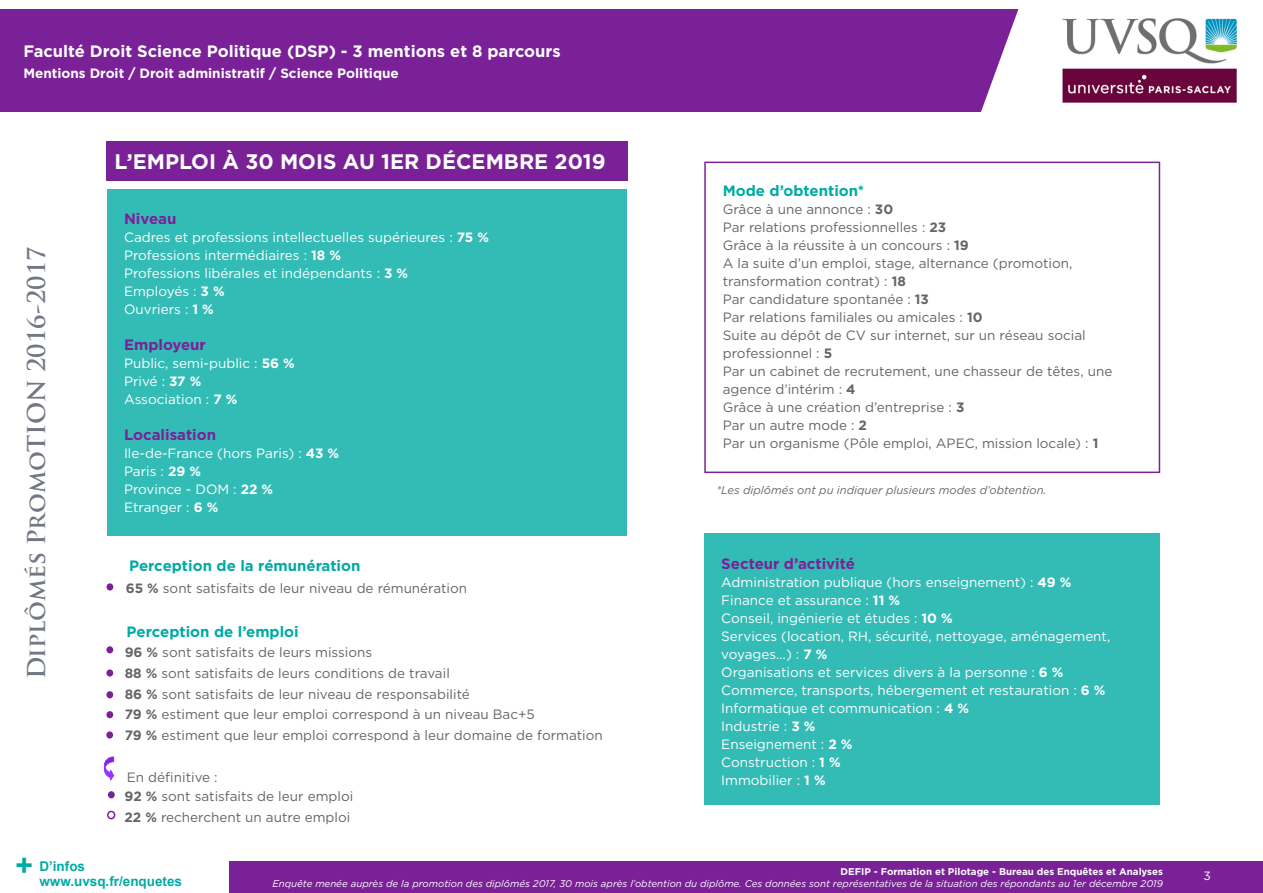
<style>
.page{position:relative;width:1263px;height:893px;background:#fff}
.page>*{position:absolute;margin:0;border:0;box-sizing:border-box;transform-origin:0 0}
.t1{font:700 30px "Arial";color:#00aba4}
.t2{font:700 24px "Trajan Pro";color:#717783}
.t3{font:700 21px "Gotham";color:#fff}
.t4{font:700 16.5px "Gotham";color:#fff}
.t5{font:700 15px "Gotham";color:#00aba4}
.t6{font:700 15px "Gotham";color:#7b2198}
.t7{font:13.5px/18px "Gotham";color:#646567}
.t8{font:13.5px/18px "Gotham";color:#fff}
.t9{font:700 13.5px "Gotham";color:#fff}
.t10{font:700 13.5px/15px "Arial";color:#00aba4}
.t11{font:12px "Gotham";color:#fff}
.Légendes_graphiques{font:italic 11.25px "Gotham";color:#646567}
.t12{font:italic 9.75px "Gotham";color:#fff}
.t13{font:700 9.75px "Gotham";color:#fff}
.s1{font-weight:700}
</style>
<div class="page">
<div style="left:0;top:861px;width:1263px;height:32px;background:#7b2198"></div>
<div style="left:0;top:836px;width:229px;height:57px;background:#fff"></div>
<div style="left:0;top:10px;width:1023px;height:102px;background:#7b2198"></div>
<svg style="left:963px;top:9px;width:102px;height:153px"></svg>
<img style="left:1054px;top:9px;width:183px;height:103px">
<div style="left:106px;top:141px;width:522px;height:40px;background:#7b2198"></div>
<div style="left:106px;top:583px;width:7px;height:8px;background:#7b2198;border-radius:50%"></div>
<div style="left:704px;top:533px;width:456px;height:272px;background:#33bcb6"></div>
<div style="left:704px;top:162px;width:456px;height:311px;border:2px solid #7b2198"></div>
<div style="left:107px;top:189px;width:519px;height:346px;background:#33bcb6"></div>
<svg style="left:104px;top:756px;width:11px;height:25px"></svg>
<div style="left:106px;top:646px;width:7px;height:7px;background:#7b2198;border-radius:50%"></div>
<div style="left:106px;top:669px;width:7px;height:8px;background:#7b2198;border-radius:50%"></div>
<div style="left:106px;top:691px;width:7px;height:7px;background:#7b2198;border-radius:50%"></div>
<div style="left:106px;top:711px;width:7px;height:7px;background:#7b2198;border-radius:50%"></div>
<div style="left:106px;top:731px;width:7px;height:8px;background:#7b2198;border-radius:50%"></div>
<div style="left:108px;top:791px;width:7px;height:7px;background:#7b2198;border-radius:50%"></div>
<div style="left:107px;top:811px;width:8px;height:8px;border:2px solid #7b2198;border-radius:50%"></div>
<p class="t4" style="left:23px;top:40px;width:539px">Faculté Droit Science Politique (DSP) - 3 mentions et 8 parcours</p>
<p class="t9" style="left:23px;top:64px;width:377px">Mentions Droit / Droit administratif / Science Politique</p>
<h2 class="t2" style="left:22px;top:679px;width:434px;rotate:-90deg">Diplômés PromoTION 2016-2017</h2>
<p class="t3" style="left:115px;top:148px;width:493px">L’EMPLOI À 30 MOIS AU 1ER DÉCEMBRE 2019</p>
<p class="t6" style="left:124px;top:209px;width:54px">Niveau</p>
<p class="t8" style="left:124px;top:228px;width:366px">Cadres et professions intellectuelles supérieures : <span class="s1">75 %</span></p>
<p class="t8" style="left:124px;top:246px;width:218px">Professions intermédiaires : <span class="s1">18 %</span></p>
<p class="t8" style="left:124px;top:264px;width:286px">Professions libérales et indépendants : <span class="s1">3 %</span></p>
<p class="t8" style="left:124px;top:282px;width:102px">Employés : <span class="s1">3 %</span></p>
<p class="t8" style="left:124px;top:300px;width:91px">Ouvriers : <span class="s1">1 %</span></p>
<p class="t6" style="left:124px;top:335px;width:83px">Employeur</p>
<p class="t8" style="left:124px;top:354px;width:172px">Public, semi-public : <span class="s1">56 %</span></p>
<p class="t8" style="left:124px;top:372px;width:79px">Privé : <span class="s1">37 %</span></p>
<p class="t8" style="left:124px;top:390px;width:115px">Association : <span class="s1">7 %</span></p>
<p class="t6" style="left:124px;top:425px;width:93px">Localisation</p>
<p class="t8" style="left:124px;top:444px;width:217px">Ile-de-France (hors Paris) : <span class="s1">43 %</span></p>
<p class="t8" style="left:124px;top:462px;width:78px">Paris : <span class="s1">29 %</span></p>
<p class="t8" style="left:124px;top:480px;width:151px">Province - DOM : <span class="s1">22 %</span></p>
<p class="t8" style="left:124px;top:498px;width:96px">Etranger : <span class="s1">6 %</span></p>
<p class="t5" style="left:129px;top:556px;width:233px">Perception de la rémunération</p>
<p class="t7" style="left:126px;top:579px;width:343px"><span class="s1">65 %</span> sont satisfaits de leur niveau de rémunération</p>
<p class="t5" style="left:127px;top:622px;width:174px">Perception de l’emploi</p>
<p class="t7" style="left:125px;top:643px;width:249px"><span class="s1">96 %</span> sont satisfaits de leurs missions</p>
<p class="t7" style="left:125px;top:664px;width:327px"><span class="s1">88 %</span> sont satisfaits de leurs conditions de travail</p>
<p class="t7" style="left:125px;top:685px;width:347px"><span class="s1">86 %</span> sont satisfaits de leur niveau de responsabilité</p>
<p class="t7" style="left:125px;top:704px;width:412px"><span class="s1">79 %</span> estiment que leur emploi correspond à un niveau Bac+5</p>
<p class="t7" style="left:125px;top:725px;width:480px"><span class="s1">79 %</span> estiment que leur emploi correspond à leur domaine de formation</p>
<p class="t7" style="left:127px;top:768px;width:92px">En définitive :</p>
<p class="t7" style="left:125px;top:786px;width:230px"><span class="s1">92 %</span> sont satisfaits de leur emploi</p>
<p class="t7" style="left:125px;top:807px;width:227px"><span class="s1">22 %</span> recherchent un autre emploi</p>
<p class="t5" style="left:723px;top:181px;width:143px">Mode d’obtention*</p>
<p class="t7" style="left:723px;top:200px;width:172px">Grâce à une annonce : <span class="s1">30</span></p>
<p class="t7" style="left:723px;top:218px;width:225px">Par relations professionnelles : <span class="s1">23</span></p>
<p class="t7" style="left:723px;top:236px;width:247px">Grâce à la réussite à un concours : <span class="s1">19</span></p>
<p class="t7" style="left:723px;top:254px;width:351px">A la suite d’un emploi, stage, alternance (promotion, transformation contrat) : <span class="s1">18</span></p>
<p class="t7" style="left:723px;top:290px;width:208px">Par candidature spontanée : <span class="s1">13</span></p>
<p class="t7" style="left:723px;top:308px;width:261px">Par relations familiales ou amicales : <span class="s1">10</span></p>
<p class="t7" style="left:723px;top:326px;width:364px">Suite au dépôt de CV sur internet, sur un réseau social professionnel : <span class="s1">5</span></p>
<p class="t7" style="left:723px;top:362px;width:391px">Par un cabinet de recrutement, une chasseur de têtes, une agence d’intérim : <span class="s1">4</span></p>
<p class="t7" style="left:723px;top:398px;width:243px">Grâce à une création d’entreprise : <span class="s1">3</span></p>
<p class="t7" style="left:723px;top:416px;width:146px">Par un autre mode : <span class="s1">2</span></p>
<p class="t7" style="left:723px;top:434px;width:377px">Par un organisme (Pôle emploi, APEC, mission locale) : <span class="s1">1</span></p>
<p class="Légendes_graphiques" style="left:716px;top:483px;width:332px">*Les diplômés ont pu indiquer plusieurs modes d’obtention.</p>
<p class="t6" style="left:721px;top:554px;width:135px">Secteur d’activité</p>
<p class="t8" style="left:721px;top:573px;width:351px">Administration publique (hors enseignement) : <span class="s1">49 %</span></p>
<p class="t8" style="left:721px;top:591px;width:180px">Finance et assurance : <span class="s1">11 %</span></p>
<p class="t8" style="left:721px;top:609px;width:233px">Conseil, ingénierie et études : <span class="s1">10 %</span></p>
<p class="t8" style="left:721px;top:627px;width:391px">Services (location, RH, sécurité, nettoyage, aménagement, voyages…) : <span class="s1">7 %</span></p>
<p class="t8" style="left:721px;top:663px;width:344px">Organisations et services divers à la personne : <span class="s1">6 %</span></p>
<p class="t8" style="left:721px;top:681px;width:386px">Commerce, transports, hébergement et restauration : <span class="s1">6 %</span></p>
<p class="t8" style="left:721px;top:699px;width:249px">Informatique et communication : <span class="s1">4 %</span></p>
<p class="t8" style="left:721px;top:717px;width:96px">Industrie : <span class="s1">3 %</span></p>
<p class="t8" style="left:721px;top:735px;width:133px">Enseignement : <span class="s1">2 %</span></p>
<p class="t8" style="left:721px;top:753px;width:121px">Construction : <span class="s1">1 %</span></p>
<p class="t8" style="left:721px;top:771px;width:106px">Immobilier : <span class="s1">1 %</span></p>
<h1 class="t1" style="left:15px;top:845px;width:19px">+</h1>
<p class="t10" style="left:39px;top:859px;width:144px">D’infos www.uvsq.fr/enquetes</p>
<p class="t13" style="left:841px;top:865px;width:324px">DEFIP - Formation et Pilotage - Bureau des Enquêtes et Analyses</p>
<p class="t12" style="left:272px;top:877px;width:892px">Enquête menée auprès de la promotion des diplômés 2017, 30 mois après l’obtention du diplôme. Ces données sont représentatives de la situation des répondants au 1er décembre 2019</p>
<p class="t11" style="left:1203px;top:868px;width:9px">3</p>
</div>
